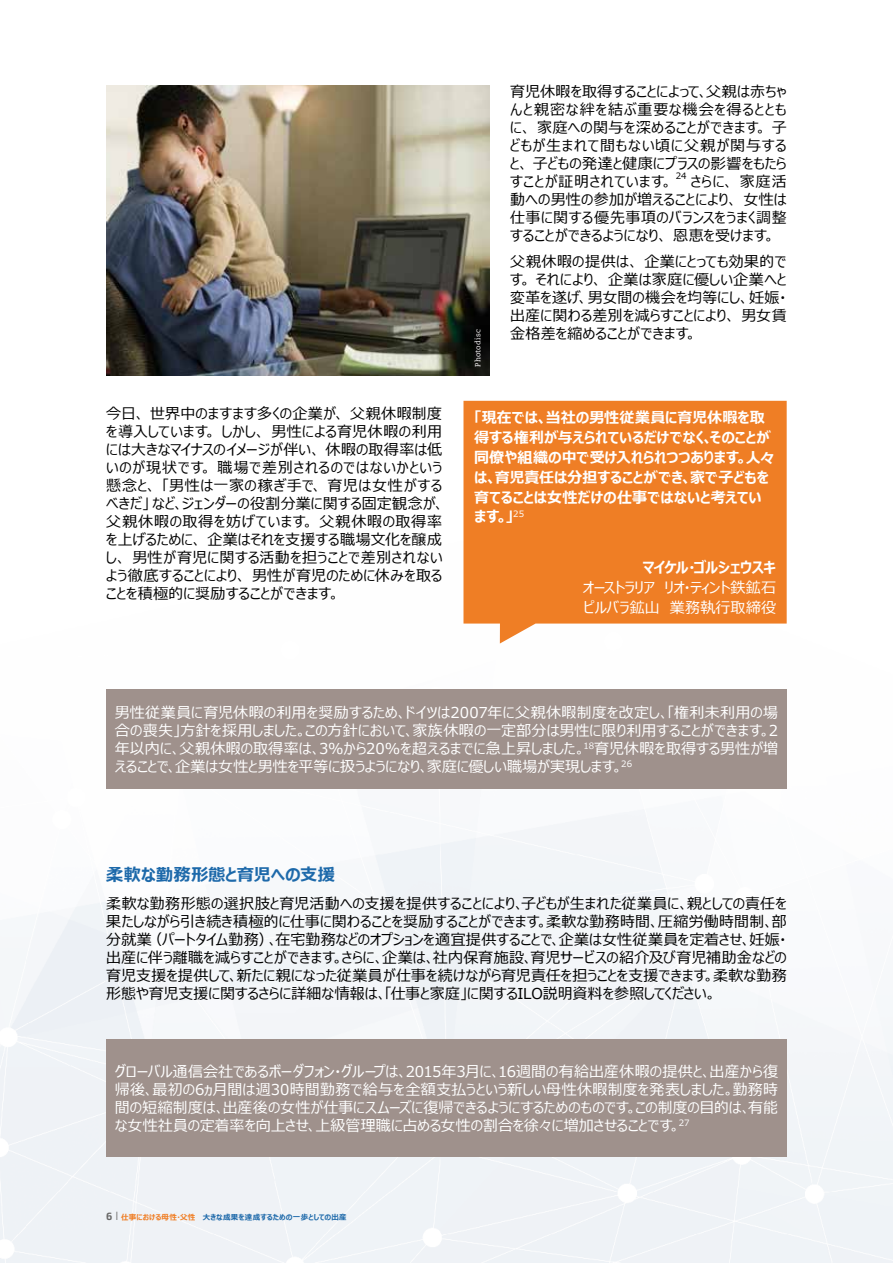
<style>
.page{position:relative;width:893px;height:1263px;background:#fff}
.page>*{position:absolute;margin:0;border:0;box-sizing:border-box;transform-origin:0 0}
.t1{font:700 17.25px "Meiryo UI";color:#1d69aa}
.t2{font:15px/18px "Meiryo UI";letter-spacing:.02em;color:#000;text-align:justify}
.t3{font:15px/18px "Meiryo UI";color:#fff;text-align:justify}
.t4{font:700 15px/20px "Meiryo UI";letter-spacing:-.005em;color:#fff}
.t5{font:700 15px "Meiryo UI";letter-spacing:-.03em;color:#fff}
.t6{font:8.7px "Meiryo UI";color:#000}
.t7{font:700 7.5px "Meiryo UI";letter-spacing:.02em;color:#1d69aa}
.t8{font:7.5px "Caecilia LT Std";letter-spacing:.025em;color:#fff}
.s1{font-family:"Exo 2.0";font-size:10.5px;color:#686867}
.s2{font-family:"Exo 2.0";font-weight:300;font-size:12px;color:#686867}
.s3{color:#ef7e25}
</style>
<div class="page">
<img style="left:0;top:349px;width:893px;height:914px">
<div style="left:106px;top:689px;width:681px;height:100px;background:#9f918c"></div>
<div style="left:106px;top:1039px;width:681px;height:118px;background:#9f918c"></div>
<svg style="left:463px;top:401px;width:324px;height:242px;background:#f08735"></svg>
<img style="left:106px;top:85px;width:383px;height:290px">
<p class="t8" style="left:474px;top:367px;width:39px;rotate:-90deg">Photodisc</p>
<p class="t2" style="left:510px;top:83px;width:278px">育児休暇を取得することによって、父親は赤ちゃんと親密な絆を結ぶ重要な機会を得るとともに、家庭への関与を深めることができます。子どもが生まれて間もない頃に父親が関与すると、子どもの発達と健康にプラスの影響をもたらすことが証明されています。</p>
<p class="t6" style="left:676px;top:170px;width:12px">24</p>
<p class="t2" style="left:510px;top:173px;width:278px;text-indent:180px">さらに、家庭活動への男性の参加が増えることにより、女性は仕事に関する優先事項のバランスをうまく調整することができるようになり、恩恵を受けます。</p>
<p class="t2" style="left:510px;top:253px;width:278px">父親休暇の提供は、企業にとっても効果的です。それにより、企業は家庭に優しい企業へと変革を遂げ、男女間の機会を均等にし、妊娠・出産に関わる差別を減らすことにより、男女賃金格差を縮めることができます。</p>
<p class="t2" style="left:106px;top:405px;width:340px;text-align:left">今日、世界中のますます多くの企業が、父親休暇制度を導入しています。しかし、男性による育児休暇の利用には大きなマイナスのイメージが伴い、休暇の取得率は低いのが現状です。職場で差別されるのではないかという懸念と、「男性は一家の稼ぎ手で、育児は女性がするべきだ」など、ジェンダーの役割分業に関する固定観念が、父親休暇の取得を妨げています。父親休暇の取得率を上げるために、企業はそれを支援する職場文化を醸成し、男性が育児に関する活動を担うことで差別されないよう徹底することにより、男性が育児のために休みを取ることを積極的に奨励することができます。</p>
<p class="t4" style="left:474px;top:408px;width:302px">「現在では、当社の男性従業員に育児休暇を取得する権利が与えられているだけでなく、そのことが同僚や組織の中で受け入れられつつあります。人々は、育児責任は分担することができ、家で子どもを育てることは女性だけの仕事ではないと考えています。」<sup>25</sup></p>
<p class="t5" style="left:642px;top:557px;width:135px">マイケル・ゴルシェウスキ</p>
<p class="t3" style="left:583px;top:578px;width:195px;line-height:20px">オーストラリア　リオ・ティント鉄鉱石ピルバラ鉱山　業務執行取締役</p>
<p class="t3" style="left:115px;top:704px;width:665px">男性従業員に育児休暇の利用を奨励するため、ドイツは2007年に父親休暇制度を改定し、「権利未利用の場合の喪失」方針を採用しました。この方針において、家族休暇の一定部分は男性に限り利用することができます。2年以内に、父親休暇の取得率は、3%から20%を超えるまでに急上昇しました。<sup>18</sup>育児休暇を取得する男性が増えることで、企業は女性と男性を平等に扱うようになり、家庭に優しい職場が実現します。<sup>26</sup></p>
<p class="t1" style="left:106px;top:862px;width:230px">柔軟な勤務形態と育児への支援</p>
<p class="t2" style="left:106px;top:896px;width:682px">柔軟な勤務形態の選択肢と育児活動への支援を提供することにより、子どもが生まれた従業員に、親としての責任を果たしながら引き続き積極的に仕事に関わることを奨励することができます。柔軟な勤務時間、圧縮労働時間制、部分就業（パートタイム勤務）、在宅勤務などのオプションを適宜提供することで、企業は女性従業員を定着させ、妊娠・出産に伴う離職を減らすことができます。さらに、企業は、社内保育施設、育児サービスの紹介及び育児補助金などの育児支援を提供して、新たに親になった従業員が仕事を続けながら育児責任を担うことを支援できます。柔軟な勤務形態や育児支援に関するさらに詳細な情報は、「仕事と家庭」に関するILO説明資料を参照してください。</p>
<p class="t3" style="left:115px;top:1063px;width:665px">グローバル通信会社であるボーダフォン・グループは、2015年3月に、16週間の有給出産休暇の提供と、出産から復帰後、最初の6ヵ月間は週30時間勤務で給与を全額支払うという新しい母性休暇制度を発表しました。勤務時間の短縮制度は、出産後の女性が仕事にスムーズに復帰できるようにするためのものです。この制度の目的は、有能な女性社員の定着率を向上させ、上級管理職に占める女性の割合を徐々に増加させることです。<sup>27</sup></p>
<p class="t7" style="left:106px;top:1212px;width:242px"><span class="s1">6</span> <span class="s2">I</span> <span class="s3">仕事における母性・父性</span> 大きな成果を達成するための一歩としての出産</p>
</div>
